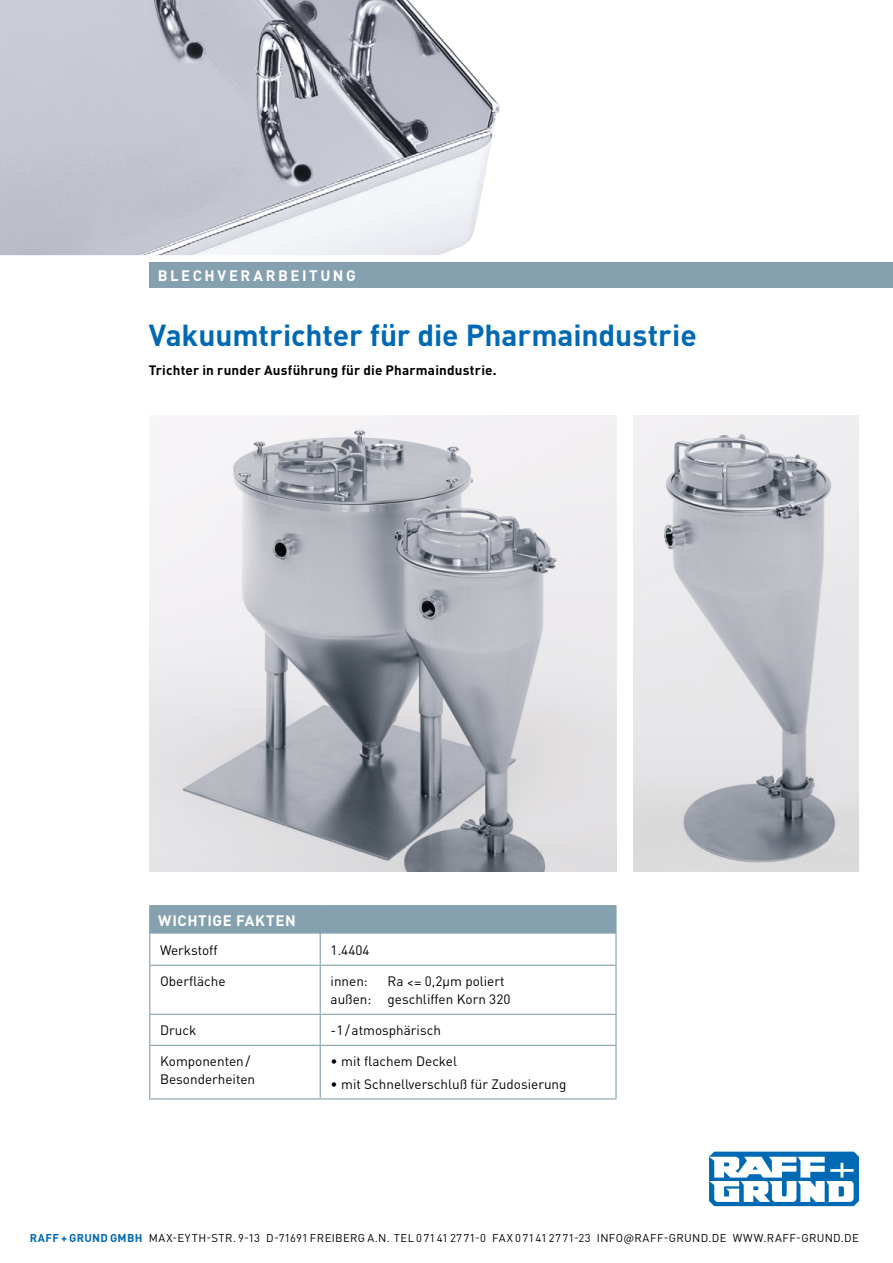
<style>
.page{position:relative;width:893px;height:1263px;background:#fff}
.page>*{position:absolute;margin:0;border:0;box-sizing:border-box;transform-origin:0 0}
.t1{font:700 30px "DIN Pro";letter-spacing:-.005em;color:#0069b4}
.t2{font:700 15px "DIN Pro";letter-spacing:.165em;color:#fff}
.t3{font:700 15px "DIN Pro";letter-spacing:.04em;color:#fff}
.t4{font:13.5px/18px "DIN Pro";color:#000}
.t5{font:700 13.5px "DIN Pro";letter-spacing:.015em;color:#000}
.t6{font:11.25px "DIN Pro";letter-spacing:.03em;color:#000}
.s1{font-weight:700;color:#0069b4}
</style>
<div class="page">
<img style="left:0;top:0;width:500px;height:255px">
<div style="left:149px;top:262px;width:744px;height:26px;background:#85a0af"></div>
<img style="left:634px;top:416px;width:225px;height:455px">
<img style="left:149px;top:416px;width:468px;height:455px">
<svg style="left:150px;top:935px;width:465px;height:163px"></svg>
<hr style="left:149px;top:905px;width:171px;height:1px;background:#85a0af">
<div style="left:149px;top:906px;width:466px;height:28px;background:#85a0af"></div>
<hr style="left:320px;top:905px;width:297px;height:1px;background:#85a0af">
<hr style="left:615px;top:906px;width:2px;height:28px;background:#85a0af">
<hr style="left:149px;top:934px;width:1px;height:31px;background:#85a0af">
<hr style="left:320px;top:934px;width:1px;height:31px;background:#85a0af">
<hr style="left:615px;top:934px;width:2px;height:31px;background:#85a0af">
<hr style="left:149px;top:966px;width:1px;height:48px;background:#85a0af">
<hr style="left:149px;top:965px;width:171px;height:1px;background:#85a0af">
<hr style="left:320px;top:965px;width:297px;height:1px;background:#85a0af">
<hr style="left:320px;top:966px;width:1px;height:48px;background:#85a0af">
<hr style="left:615px;top:966px;width:2px;height:48px;background:#85a0af">
<hr style="left:149px;top:1015px;width:1px;height:30px;background:#85a0af">
<hr style="left:149px;top:1046px;width:1px;height:52px;background:#85a0af">
<hr style="left:149px;top:1014px;width:171px;height:1px;background:#85a0af">
<hr style="left:320px;top:1014px;width:297px;height:1px;background:#85a0af">
<hr style="left:320px;top:1015px;width:1px;height:30px;background:#85a0af">
<hr style="left:615px;top:1015px;width:2px;height:30px;background:#85a0af">
<hr style="left:320px;top:1046px;width:1px;height:52px;background:#85a0af">
<hr style="left:615px;top:1046px;width:2px;height:52px;background:#85a0af">
<hr style="left:149px;top:1045px;width:171px;height:1px;background:#85a0af">
<hr style="left:320px;top:1045px;width:297px;height:1px;background:#85a0af">
<hr style="left:149px;top:1098px;width:171px;height:1px;background:#85a0af">
<hr style="left:320px;top:1098px;width:297px;height:1px;background:#85a0af">
<svg style="left:709px;top:1151px;width:150px;height:55px"></svg>
<p class="t2" style="left:158px;top:265px;width:199px">BLECHVERARBEITUNG</p>
<h1 class="t1" style="left:149px;top:315px;width:549px">Vakuumtrichter für die Pharmaindustrie</h1>
<p class="t5" style="left:149px;top:361px;width:349px">Trichter in runder Ausführung für die Pharmaindustrie.</p>
<p class="t3" style="left:158px;top:910px;width:139px">WICHTIGE FAKTEN</p>
<p class="t4" style="left:160px;top:940px;width:59px">Werkstoff</p>
<p class="t4" style="left:331px;top:940px;width:40px">1.4404</p>
<p class="t4" style="left:160px;top:971px;width:67px">Oberfläche</p>
<p class="t4" style="left:331px;top:971px;width:39px">innen:</p>
<p class="t4" style="left:331px;top:971px;width:181px;text-indent:57px">Ra &lt;= 0,2μm poliert außen: geschliffen Korn 320</p>
<p class="t4" style="left:160px;top:1020px;width:38px">Druck</p>
<p class="t4" style="left:331px;top:1020px;width:112px">-1/atmosphärisch</p>
<p class="t4" style="left:160px;top:1051px;width:97px">Komponenten/<br>Besonderheiten</p>
<p class="t4" style="left:331px;top:1051px;width:128px">• mit flachem Deckel</p>
<p class="t4" style="left:331px;top:1074px;width:237px">• mit Schnellverschluß für Zudosierung</p>
<p class="t6" style="left:30px;top:1230px;width:831px"><span class="s1">RAFF + GRUND GMBH</span> MAX-EYTH-STR. 9-13 D-71691 FREIBERG A.N. TEL 07141 2771-0 FAX 07141 2771-23 INFO@RAFF-GRUND.DE WWW.RAFF-GRUND.DE</p>
</div>
